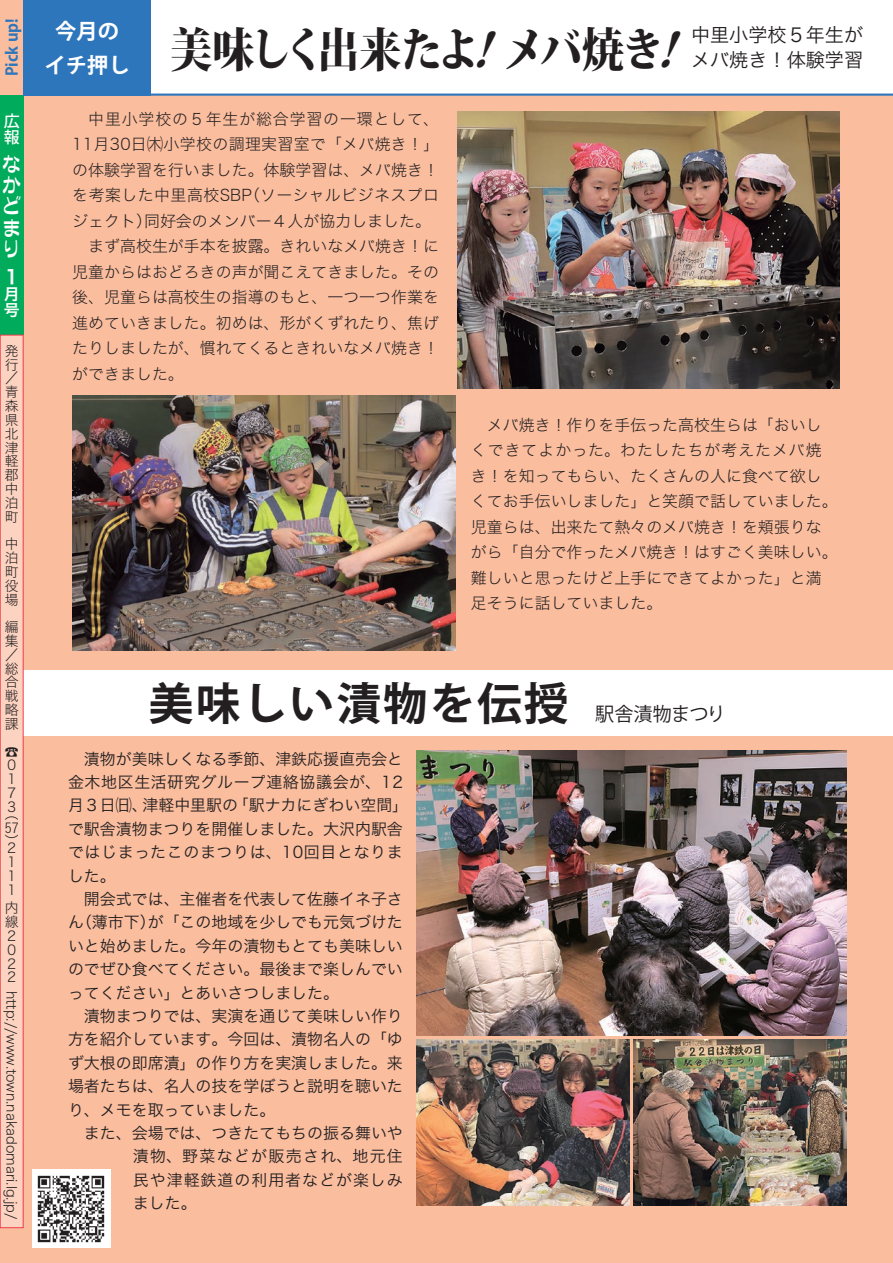
<style>
.page{position:relative;width:893px;height:1263px;background:#fabd9e}
.page>*{position:absolute;margin:0;border:0;box-sizing:border-box;transform-origin:0 0}
.t1{font:800 46.8px "Koz Min Pro";letter-spacing:-.08em;color:#231f20;scale:.9 1}
.t2{font:700 44.7px "Koz Go Pro";letter-spacing:.05em;color:#231f20}
.t3{font:21.3px/21.3px "CR Cand G Bouquet";color:#fff;text-align:justify;scale:.95 1}
.t4{font:700 21.3px "Koz Go Pro";color:#fff}
.t5{font:19.2px/24.5px "Hira Kaku Pro W3";color:#231f20}
.t6{font:19.2px "Koz Go Pro";letter-spacing:-.02em;color:#231f20}
.t7{font:19.2px "Hira Kaku Pro W6";color:#fff}
.t8{font:15.9px/25.5px "Hira Kaku Std W2";color:#231f20}
.t9{font:15.9px "Hira Kaku Pro W3";color:#231f20}
.t10{font:15.9px "Hira Kaku Pro W3";letter-spacing:.04em;color:#231f20}
.t11{font:15.9px "Hira Kaku Pro W3";letter-spacing:.085em;color:#231f20}
.t12{font:15.9px "Hira Kaku Pro W3";letter-spacing:.06em;color:#231f20}
.t13{font:700 15.9px "Koz Go Pro";color:#2e76bc}
.t14{font:500 15.9px/15.9px "Koz Go Pro";color:#fff}
.t15{font:15.9px/15.9px "Hira Kaku Pro W6";color:#fff}
.t16{font:13.8px/13.8px "Hira Kaku Std N W2";color:#231f20;text-align:justify}
.t17{font:500 13.8px "Koz Go Pro";color:#231f20}
.s1{font-style:italic}
</style>
<div class="page">
<img style="left:417px;top:1040px;width:212px;height:165px">
<img style="left:634px;top:1040px;width:212px;height:165px">
<img style="left:417px;top:750px;width:429px;height:285px">
<img style="left:457px;top:112px;width:383px;height:276px">
<img style="left:72px;top:395px;width:383px;height:256px">
<div style="left:11px;top:670px;width:882px;height:66px;background:#fff"></div>
<div style="left:148px;top:0;width:745px;height:95px;background:#fff"></div>
<div style="left:0;top:96px;width:23px;height:239px;background:#00ab5b"></div>
<div style="left:0;top:335px;width:23px;height:893px;background:#fcd2c0"></div>
<div style="left:0;top:335px;width:23px;height:893px;border:1px solid #ee3d49"></div>
<hr style="left:146px;top:94px;width:747px;height:2px;background:#2e76bc">
<div style="left:23px;top:0;width:128px;height:96px;background:#2e76bc"></div>
<img style="left:32px;top:1169px;width:79px;height:79px">
<p class="t13" style="left:2px;top:76px;width:59px;rotate:-90deg">Pick up!</p>
<h3 class="t4" style="left:55px;top:17px;width:65px">今月の</h3>
<h1 class="t1" style="left:45px;top:15px;width:740px"><sub>イチ押し</sub> 美味しく出来たよ<span class="s1">！</span>メバ焼き<span class="s1">！</span></h1>
<p class="t5" style="left:691px;top:22px;width:174px">中里小学校５年生がメバ焼き！体験学習</p>
<p class="t14" style="left:4px;top:114px;width:17px">広報</p>
<h3 class="t3" style="left:2px;top:152px;width:22px">なかどまり</h3>
<p class="t7" style="left:2px;top:259px;width:21px">１</p>
<p class="t15" style="left:4px;top:285px;width:17px">月号</p>
<p class="t16" style="left:5px;top:343px;width:15px">発行／青森県北津軽郡中泊町</p>
<p class="t16" style="left:5px;top:537px;width:15px">中泊町役場</p>
<p class="t16" style="left:5px;top:620px;width:15px">編集／総合戦略課</p>
<p class="t17" style="left:5px;top:743px;width:15px">☎</p>
<p class="t16" style="left:5px;top:758px;width:12px;text-align:left">０<br>１<br>７<br>３</p>
<p class="t16" style="left:5px;top:806px;width:15px">（57）</p>
<p class="t16" style="left:5px;top:841px;width:12px;text-align:left">２<br>１<br>１<br>１</p>
<p class="t16" style="left:5px;top:901px;width:15px;text-align:left">内線<br>２<br>０<br>２<br>２</p>
<p class="t16" style="left:19px;top:991px;width:231px;rotate:90deg">http://www.town.nakadomari.lg.jp/</p>
<p class="t8" style="left:72px;top:106px;width:368px">　中里小学校の５年生が総合学習の一環として、<br>11月30日㈭小学校の調理実習室で「メバ焼き！」の体験学習を行いました。体験学習は、メバ焼き！を考案した中里高校SBP（ソーシャルビジネスプロジェクト）同好会のメンバー４人が協力しました。　まず高校生が手本を披露。きれいなメバ焼き！に児童からはおどろきの声が聞こえてきました。その後、児童らは高校生の指導のもと、一つ一つ作業を進めていきました。初めは、形がくずれたり、焦げたりしましたが、慣れてくるときれいなメバ焼き！ができました。</p>
<p class="t8" style="left:471px;top:412px;width:368px">　メバ焼き！作りを手伝った高校生らは「おいしくできてよかった。わたしたちが考えたメバ焼き！を知ってもらい、たくさんの人に食べて欲しくてお手伝いしました」と笑顔で話していました。児童らは、出来たて熱々のメバ焼き！を頬張りながら「自分で作ったメバ焼き！はすごく美味しい。難しいと思ったけど上手にできてよかった」と満足そうに話していました。</p>
<h2 class="t2" style="left:149px;top:674px;width:421px">美味しい漬物を伝授</h2>
<p class="t9" style="left:68px;top:744px;width:336px">　漬物が美味しくなる季節、津鉄応援直売会と</p>
<p class="t10" style="left:68px;top:768px;width:336px">金木地区生活研究グループ連絡協議会が、12</p>
<p class="t9" style="left:68px;top:791px;width:342px">月３日㈰、津軽中里駅の「駅ナカにぎわい空間」</p>
<p class="t9" style="left:68px;top:815px;width:336px">で駅舎漬物まつりを開催しました。大沢内駅舎</p>
<p class="t10" style="left:68px;top:838px;width:336px">ではじまったこのまつりは、10回目となりま</p>
<p class="t9" style="left:68px;top:861px;width:49px">した。</p>
<p class="t9" style="left:68px;top:885px;width:336px">　開会式では、主催者を代表して佐藤イネ子さ</p>
<p class="t9" style="left:68px;top:908px;width:336px">ん（薄市下）が「この地域を少しでも元気づけた</p>
<p class="t9" style="left:68px;top:932px;width:336px">いと始めました。今年の漬物もとても美味しい</p>
<p class="t9" style="left:68px;top:955px;width:336px">のでぜひ食べてください。最後まで楽しんでい</p>
<p class="t9" style="left:68px;top:978px;width:273px">ってください」とあいさつしました。</p>
<p class="t9" style="left:68px;top:1002px;width:336px">　漬物まつりでは、実演を通じて美味しい作り</p>
<p class="t9" style="left:68px;top:1025px;width:336px">方を紹介しています。今回は、漬物名人の「ゆ</p>
<p class="t9" style="left:68px;top:1048px;width:336px">ず大根の即席漬」の作り方を実演しました。来</p>
<p class="t9" style="left:68px;top:1072px;width:336px">場者たちは、名人の技を学ぼうと説明を聴いた</p>
<p class="t9" style="left:68px;top:1095px;width:209px">り、メモを取っていました。</p>
<p class="t9" style="left:68px;top:1119px;width:336px">　また、会場では、つきたてもちの振る舞いや</p>
<p class="t11" style="left:133px;top:1142px;width:272px">漬物、野菜などが販売され、地元住</p>
<p class="t12" style="left:133px;top:1165px;width:271px">民や津軽鉄道の利用者などが楽しみ</p>
<p class="t9" style="left:133px;top:1189px;width:65px">ました。</p>
<p class="t6" style="left:595px;top:701px;width:132px">駅舎漬物まつり</p>
</div>
